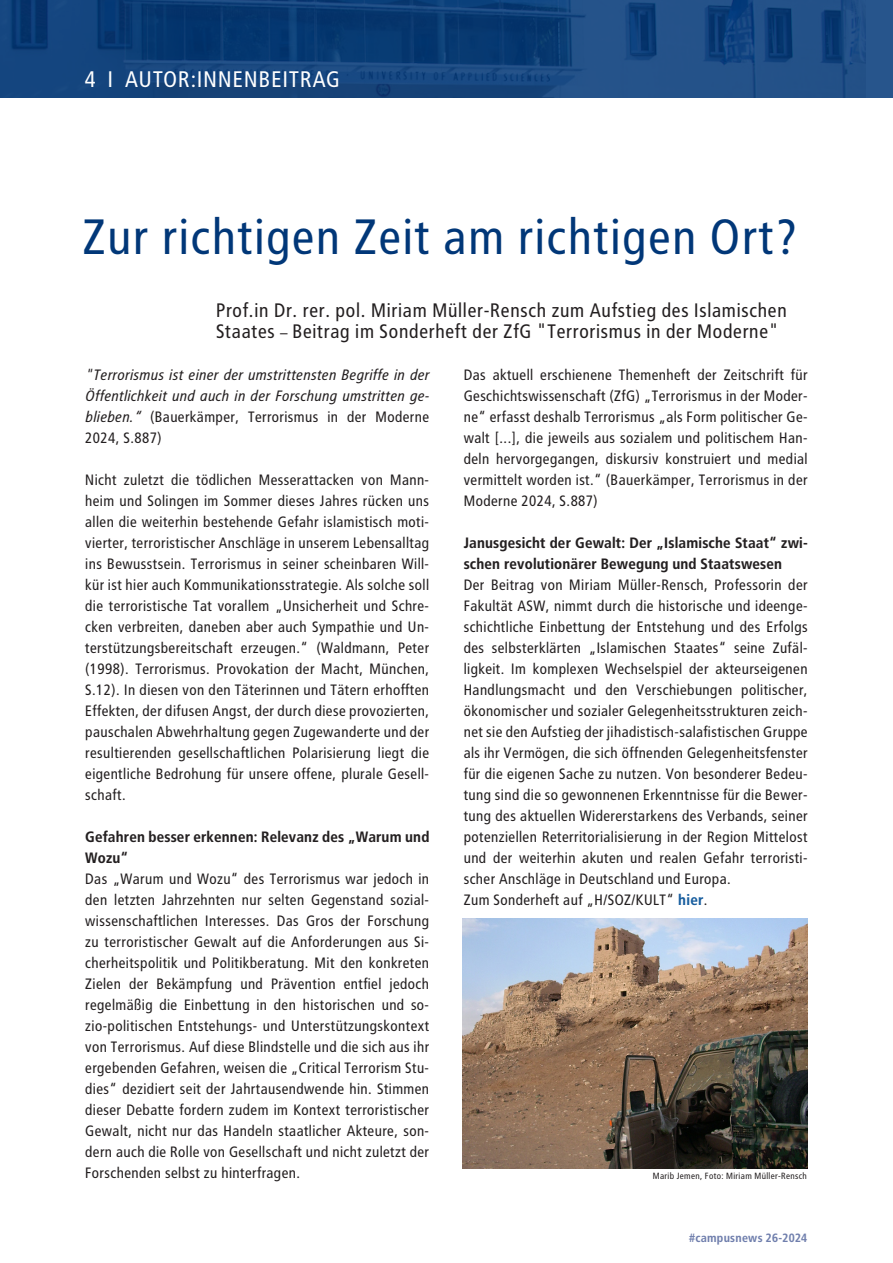
<style>
.page{position:relative;width:893px;height:1263px;background:#fff}
.page>*{position:absolute;margin:0;border:0;box-sizing:border-box;transform-origin:0 0}
.t1{font:49.5px "Transit OT";color:#013778}
.t2{font:22.5px "Transit OT";letter-spacing:.01em;color:#fff}
.t3{font:19.5px/21px "Transit OT";color:#231f20}
.t4{font:15px/21px "Transit OT";letter-spacing:-.01em;color:#231f20;text-align:justify}
.t5{font:italic 15px/21px "Transit OT";letter-spacing:-.01em;color:#231f20;text-align:justify}
.t6{font:700 15px/21px "Transit OT";letter-spacing:-.01em;color:#231f20}
.t7{font:700 12px "Transit OT";color:#707fad}
.t8{font:9px "Transit OT";color:#231f20}
.s1{color:#231f20}
.s2{font-size:15px}
.s3{font-style:normal}
.s4{font-weight:700;color:#175d9e}
</style>
<div class="page">
<svg style="left:0;top:0;width:893px;height:98px;background:#14437b"></svg>
<img style="left:463px;top:918px;width:345px;height:250px">
<p class="t2" style="left:20px;top:67px;width:322px"><span class="s1">SIT, TE</span> 4 I AUTOR:INNENBEITRAG</p>
<p class="t1" style="left:83px;top:208px;width:718px">Zur richtigen Zeit am richtigen Ort?</p>
<p class="t3" style="left:216px;top:300px;width:573px">Prof.in Dr. rer. pol. Miriam Müller-Rensch zum Aufstieg des Islamischen<br>Staates <span class="s2">–</span> Beitrag im Sonderheft der ZfG "Terrorismus in der Moderne"</p>
<p class="t5" style="left:85px;top:365px;width:346px">"Terrorismus ist einer der umstrittensten Begriffe in der Öffentlichkeit und auch in der Forschung umstritten ge&shy;blieben.“ <span class="s3">(Bauerkämper, Terrorismus in der Moderne 2024, S.887)</span></p>
<p class="t4" style="left:85px;top:470px;width:346px">Nicht zuletzt die tödlichen Messerattacken von Mann&shy;heim und Solingen im Sommer dieses Jahres rücken uns allen die weiterhin bestehende Gefahr islamistisch moti&shy;vierter, terroristischer Anschläge in unserem Lebensalltag ins Bewusstsein. Terrorismus in seiner scheinbaren Will&shy;kür ist hier auch Kommunikationsstrategie. Als solche soll die terroristische Tat vorallem „Unsicherheit und Schre&shy;cken verbreiten, daneben aber auch Sympathie und Un&shy;terstützungsbereitschaft erzeugen.“ (Waldmann, Peter (1998). Terrorismus. Provokation der Macht, München, S.12). In diesen von den Täterinnen und Tätern erhofften Effekten, der difusen Angst, der durch diese provozierten, pauschalen Abwehrhaltung gegen Zugewanderte und der resultierenden gesellschaftlichen Polarisierung liegt die eigentliche Bedrohung für unsere offene, plurale Gesell&shy;schaft.</p>
<p class="t6" style="left:85px;top:827px;width:346px">Gefahren besser erkennen: Relevanz des „Warum und<br>Wozu“</p>
<p class="t4" style="left:85px;top:869px;width:346px">Das „Warum und Wozu“ des Terrorismus war jedoch in den letzten Jahrzehnten nur selten Gegenstand sozial&shy;wissenschaftlichen Interesses. Das Gros der Forschung zu terroristischer Gewalt auf die Anforderungen aus Si&shy;cherheitspolitik und Politikberatung. Mit den konkreten Zielen der Bekämpfung und Prävention entfiel jedoch regelmäßig die Einbettung in den historischen und so&shy;zio-politischen Entstehungs- und Unterstützungskontext von Terrorismus. Auf diese Blindstelle und die sich aus ihr ergebenden Gefahren, weisen die „Critical Terrorism Stu&shy;dies“ dezidiert seit der Jahrtausendwende hin. Stimmen dieser Debatte fordern zudem im Kontext terroristischer Gewalt, nicht nur das Handeln staatlicher Akteure, son&shy;dern auch die Rolle von Gesellschaft und nicht zuletzt der Forschenden selbst zu hinterfragen.</p>
<p class="t4" style="left:464px;top:365px;width:346px">Das aktuell erschienene Themenheft der Zeitschrift für Geschichtswissenschaft (ZfG) „Terrorismus in der Moder&shy;ne“ erfasst deshalb Terrorismus „als Form politischer Ge&shy;walt [...], die jeweils aus sozialem und politischem Han&shy;deln hervorgegangen, diskursiv konstruiert und medial vermittelt worden ist.“ (Bauerkämper, Terrorismus in der Moderne 2024, S.887)</p>
<p class="t6" style="left:464px;top:533px;width:346px">Janusgesicht der Gewalt: Der „Islamische Staat“ zwi&shy;schen revolutionärer Bewegung und Staatswesen</p>
<p class="t4" style="left:464px;top:575px;width:346px">Der Beitrag von Miriam Müller-Rensch, Professorin der Fakultät ASW, nimmt durch die historische und ideenge&shy;schichtliche Einbettung der Entstehung und des Erfolgs des selbsterklärten „Islamischen Staates“ seine Zufäl&shy;ligkeit. Im komplexen Wechselspiel der akteurseigenen Handlungsmacht und den Verschiebungen politischer, ökonomischer und sozialer Gelegenheitsstrukturen zeich&shy;net sie den Aufstieg der jihadistisch-salafistischen Gruppe als ihr Vermögen, die sich öffnenden Gelegenheitsfenster für die eigenen Sache zu nutzen. Von besonderer Bedeu&shy;tung sind die so gewonnenen Erkenntnisse für die Bewer&shy;tung des aktuellen Widererstarkens des Verbands, seiner potenziellen Reterritorialisierung in der Region Mittelost und der weiterhin akuten und realen Gefahr terroristi&shy;scher Anschläge in Deutschland und Europa.</p>
<p class="t4" style="left:464px;top:890px;width:246px">Zum Sonderheft auf „H/SOZ/KULT“ <span class="s4">hier</span>.</p>
<p class="t8" style="left:653px;top:1170px;width:156px">Marib Jemen, Foto: Miriam Müller-Rensch</p>
<p class="t7" style="left:689px;top:1230px;width:120px">#campusnews 26-2024</p>
</div>
